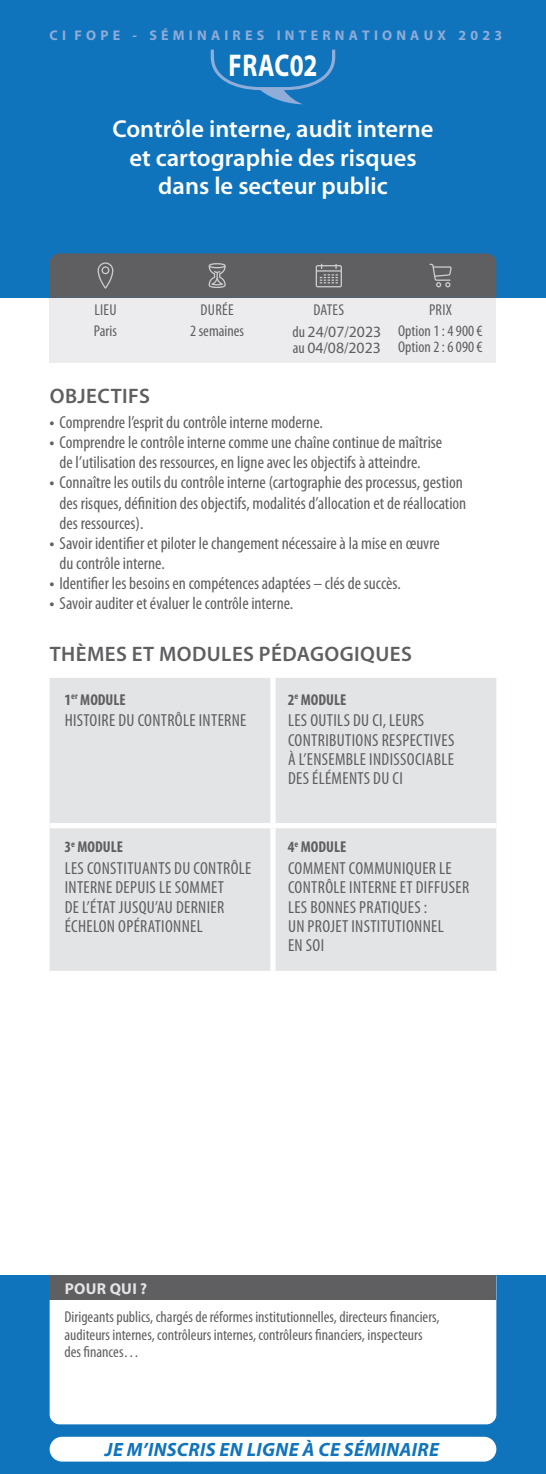
<style>
.page{position:relative;width:546px;height:1474px;background:#fff}
.page>*{position:absolute;margin:0;border:0;box-sizing:border-box;transform-origin:0 0}
.t1{font:700 31.5px "Myriad Pro";letter-spacing:.01em;color:#fff;scale:.8 1}
.t2{font:600 24.5px/28px "Myriad Pro";color:#fff;text-align:center}
.t3{font:600 21px "Myriad Pro";letter-spacing:.02em;color:#5f5f62}
.t4{font:italic 700 19.25px "Myriad Pro";letter-spacing:.02em;color:#1074bc}
.t5{font:condensed 17.5px/20.1px "Myriad Pro";color:#5f5f62}
.t6{font:condensed 17.5px/19.2px "Myriad Pro";letter-spacing:.02em;color:#5f5f62}
.t7{font:condensed 15.75px/21.7px "Myriad Pro";color:#5f5f62}
.t8{font:700 condensed 15.75px "Myriad Pro";color:#5f5f62}
.t9{font:15.75px "Myriad Pro";color:#5f5f62}
.t10{font:700 15.75px "Myriad Pro";letter-spacing:.02em;color:#e3e4e6}
.t11{font:700 14px "Myriad Pro";letter-spacing:.3em;color:#90acd8}
.s1{font-stretch:normal}
.s2{font-stretch:condensed}
.s3{font-weight:700}
</style>
<div class="page">
<div style="left:0;top:1275px;width:546px;height:198px;background:#1074bc"></div>
<div style="left:50px;top:298px;width:446px;height:64px;background:#ececee"></div>
<div style="left:50px;top:1300px;width:446px;height:124px;background:#fff"></div>
<div style="left:0;top:0;width:546px;height:298px;background:#1074bc"></div>
<svg style="left:50px;top:253px;width:446px;height:45px;background:#606266"></svg>
<div style="left:50px;top:1275px;width:446px;height:25px;background:#5f5f62"></div>
<div style="left:50px;top:678px;width:446px;height:292px;background:#e3e4e6"></div>
<div style="left:270px;top:678px;width:5px;height:145px;background:#fff"></div>
<div style="left:50px;top:823px;width:223px;height:5px;background:#fff"></div>
<div style="left:273px;top:823px;width:223px;height:5px;background:#fff"></div>
<div style="left:270px;top:828px;width:5px;height:142px;background:#fff"></div>
<svg style="left:211px;top:50px;width:124px;height:54px"></svg>
<div style="left:50px;top:1436px;width:446px;height:25px;background:#fff;border-radius:12px"></div>
<p class="t11" style="left:50px;top:26px;width:454px">CI FOPE - SÉMINAIRES INTERNATIONAUX 2023</p>
<h1 class="t1" style="left:228px;top:45px;width:113px">FRAC02</h1>
<h2 class="t2" style="left:112px;top:116px;width:322px">Contrôle interne, audit interne et cartographie des risques dans le secteur public</h2>
<p class="t7" style="left:190px;top:299px;width:55px;text-align:center">DURÉE<br>2 semaines</p>
<p class="t7" style="left:94px;top:299px;width:24px">LIEU<br>Paris</p>
<p class="t7" style="left:292px;top:298px;width:90px;line-height:22.4px;text-indent:21px">DATES<br>du <span class="s1">24</span>/<span class="s1">07</span>/<span class="s1">2023</span></p>
<p class="t9" style="left:293px;top:338px;width:89px"><span class="s2">au</span> 04<span class="s2">/</span>08<span class="s2">/</span>2023</p>
<p class="t7" style="left:398px;top:299px;width:86px;text-align:center">PRIX<br>Option 1 : 4 900 €</p>
<p class="t7" style="left:398px;top:336px;width:86px">Option 2 : 6 090 €</p>
<p class="t3" style="left:50px;top:384px;width:102px">OBJECTIFS</p>
<p class="t5" style="left:50px;top:412px;width:275px"><span class="s3">•</span> Comprendre l’esprit du contrôle interne moderne.</p>
<p class="t5" style="left:60px;top:432px;width:384px;text-indent:-10px"><span class="s3">•</span> Comprendre le contrôle interne comme une chaîne continue de maîtrise de l’utilisation des ressources, en ligne avec les objectifs à atteindre.</p>
<p class="t5" style="left:60px;top:473px;width:408px;text-indent:-10px"><span class="s3">•</span> Connaître les outils du contrôle interne (cartographie des processus, gestion des risques, définition des objectifs, modalités d’allocation et de réallocation des ressources).</p>
<p class="t5" style="left:60px;top:533px;width:382px;text-indent:-10px"><span class="s3">•</span> Savoir identifier et piloter le changement nécessaire à la mise en œuvre du contrôle interne.</p>
<p class="t5" style="left:50px;top:573px;width:353px"><span class="s3">•</span> Identifier les besoins en compétences adaptées – clés de succès.</p>
<p class="t5" style="left:50px;top:593px;width:245px"><span class="s3">•</span> Savoir auditer et évaluer le contrôle interne.</p>
<p class="t3" style="left:50px;top:642px;width:363px">THÈMES ET MODULES PÉDAGOGIQUES</p>
<p class="t8" style="left:64px;top:689px;width:63px">1<sup>er</sup> MODULE</p>
<p class="t6" style="left:65px;top:711px;width:183px">HISTOIRE DU CONTRÔLE INTERNE</p>
<p class="t8" style="left:288px;top:689px;width:60px">2<sup>e</sup> MODULE</p>
<p class="t6" style="left:288px;top:711px;width:168px">LES OUTILS DU CI, LEURS<br>CONTRIBUTIONS RESPECTIVES<br>À L’ENSEMBLE INDISSOCIABLE<br>DES ÉLÉMENTS DU CI</p>
<p class="t8" style="left:64px;top:837px;width:60px">3<sup>e</sup> MODULE</p>
<p class="t6" style="left:65px;top:859px;width:188px">LES CONSTITUANTS DU CONTRÔLE<br>INTERNE DEPUIS LE SOMMET<br>DE L’ÉTAT JUSQU’AU DERNIER<br>ÉCHELON OPÉRATIONNEL</p>
<p class="t8" style="left:288px;top:837px;width:60px">4<sup>e</sup> MODULE</p>
<p class="t6" style="left:288px;top:859px;width:183px">COMMENT COMMUNIQUER LE<br>CONTRÔLE INTERNE ET DIFFUSER<br>LES BONNES PRATIQUES :<br>UN PROJET INSTITUTIONNEL<br>EN SOI</p>
<p class="t10" style="left:65px;top:1278px;width:84px">POUR QUI ?</p>
<p class="t7" style="left:64px;top:1308px;width:376px;line-height:17.5px">Dirigeants publics, chargés de réformes institutionnelles, directeurs financiers, auditeurs internes, contrôleurs internes, contrôleurs financiers, inspecteurs des finances…</p>
<p class="t4" style="left:105px;top:1437px;width:335px">JE M’INSCRIS EN LIGNE À CE SÉMINAIRE</p>
</div>
